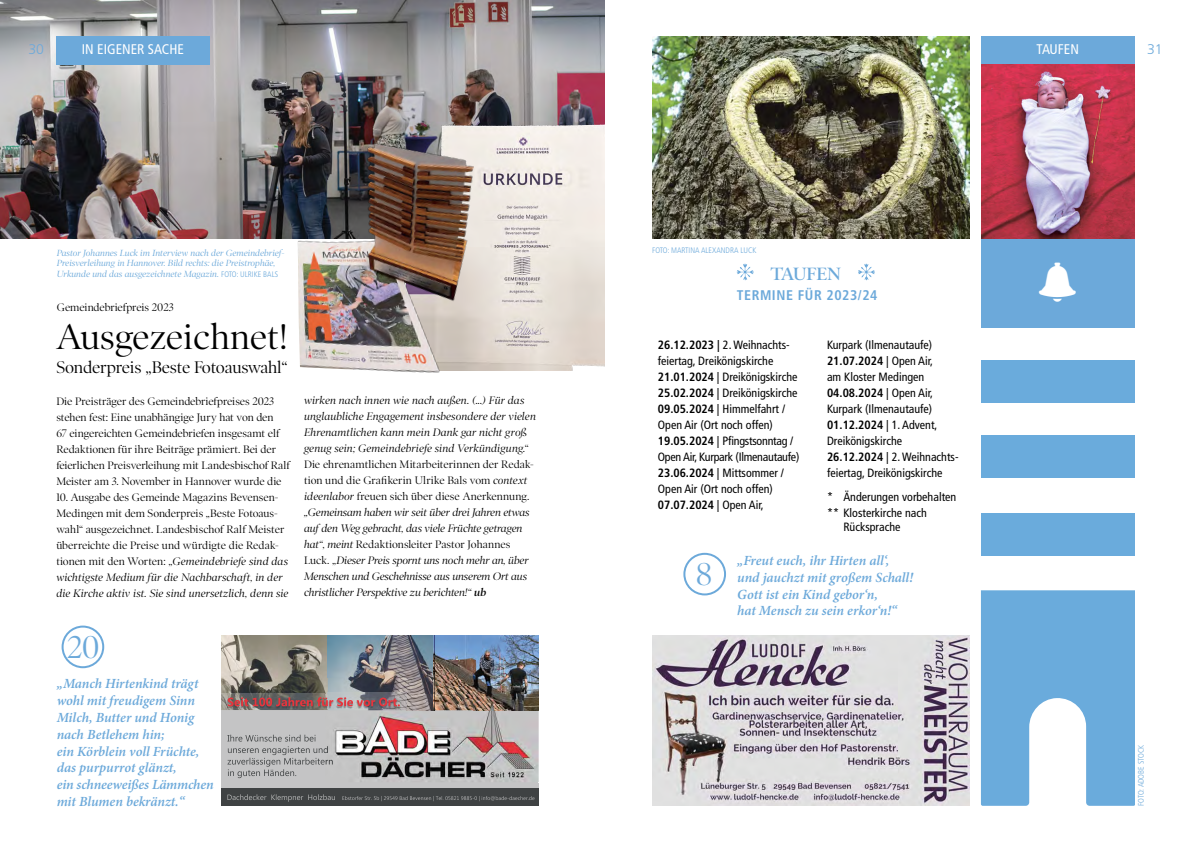
<style>
.page{position:relative;width:1191px;height:842px;background:#fff}
.page>*{position:absolute;margin:0;border:0;box-sizing:border-box;transform-origin:0 0}
.t1{font:36px "Poynter OS Disp";color:#000}
.t2{font:31.8px "Poynter OS Disp";color:#6ca9da}
.t3{font:600 18px "Poynter OS Disp";color:#6ca9da}
.t4{font:17px "Poynter OS Disp";letter-spacing:-.01em;color:#000}
.t5{font:italic 600 14px/16.8px "Minion Pro";letter-spacing:-.005em;color:#6ca9da}
.t6{font:condensed 14px "Frutiger LT Std";color:#fff}
.t7{font:700 condensed 14px "Frutiger LT Std";letter-spacing:.04em;color:#6ca9da}
.t8{font:300 14px "Frutiger LT Std";color:#6ca9da}
.t9{font:condensed 12px/16px "Frutiger LT Std";color:#000}
.t10{font:11px/16px "Poynter OS Disp";letter-spacing:-.01em;color:#000}
.t11{font:italic 11px/16px "Poynter OS Disp";letter-spacing:-.015em;color:#000}
.t12{font:italic 9px/10.8px "Poynter OS Disp";color:#6ca9da}
.t13{font:300 condensed 8px "Frutiger LT Std";color:#6ca9da}
.s1{font-family:"Frutiger LT Std";font-weight:300;font-style:normal;font-stretch:condensed;font-size:8px}
.s2{font-style:italic}
.s3{font-style:normal}
.s4{font-weight:600}
.s5{font-weight:700}
</style>
<div class="page">
<img style="left:0;top:0;width:604px;height:238px">
<img style="left:407px;top:124px;width:197px;height:247px">
<img style="left:652px;top:36px;width:317px;height:202px">
<div style="left:221px;top:636px;width:317px;height:170px;background:#c4c4c5"></div>
<svg style="left:227px;top:735px;width:98px;height:43px"></svg>
<img style="left:221px;top:636px;width:317px;height:58px">
<img style="left:538px;top:636px;width:1px;height:58px">
<img style="left:538px;top:710px;width:1px;height:72px">
<img style="left:325px;top:694px;width:213px;height:88px">
<img style="left:325px;top:746px;width:8px;height:18px">
<svg style="left:538px;top:694px;width:1px;height:16px"></svg>
<svg style="left:433px;top:694px;width:2px;height:16px"></svg>
<div style="left:221px;top:789px;width:318px;height:17px;background:#3f4243"></div>
<svg style="left:227px;top:794px;width:108px;height:8px"></svg>
<svg style="left:342px;top:796px;width:192px;height:5px"></svg>
<img style="left:221px;top:693px;width:107px;height:17px">
<img style="left:328px;top:693px;width:79px;height:1px">
<img style="left:325px;top:708px;width:82px;height:2px">
<svg style="left:228px;top:697px;width:172px;height:11px;background:#986467"></svg>
<div style="left:62px;top:626px;width:42px;height:42px;border:2px solid #6ca9da;border-radius:50%"></div>
<svg style="left:981px;top:590px;width:153px;height:216px"></svg>
<div style="left:981px;top:513px;width:153px;height:42px;background:#6aabdc"></div>
<div style="left:981px;top:435px;width:153px;height:43px;background:#6aabdc"></div>
<div style="left:981px;top:360px;width:153px;height:42px;background:#6aabdc"></div>
<div style="left:981px;top:36px;width:153px;height:29px;background:#6ca9da"></div>
<div style="left:56px;top:36px;width:153px;height:29px;background:#6ca9da"></div>
<img style="left:652px;top:636px;width:317px;height:170px">
<div style="left:683px;top:553px;width:43px;height:42px;border:2px solid #6ca9da;border-radius:50%"></div>
<img style="left:298px;top:130px;width:189px;height:243px">
<svg style="left:737px;top:264px;width:16px;height:16px"></svg>
<svg style="left:858px;top:264px;width:17px;height:16px"></svg>
<div style="left:981px;top:65px;width:153px;height:263px;background:#6ca9da"></div>
<img style="left:981px;top:65px;width:153px;height:173px">
<p class="t8" style="left:28px;top:41px;width:17px">30</p>
<p class="t6" style="left:82px;top:41px;width:103px">IN EIGENER SACHE</p>
<p class="t6" style="left:1036px;top:41px;width:44px">TAUFEN</p>
<p class="t8" style="left:1147px;top:41px;width:17px">31</p>
<p class="t12" style="left:57px;top:247px;width:229px">Pastor Johannes Luck im Interview nach der Gemeindebrief-<br>Preisverleihung in Hannover. Bild rechts: die Preistrophäe,<br>Urkunde und das ausgezeichnete Magazin. <span class="s1">FOTO: ULRIKE BALS</span></p>
<p class="t10" style="left:57px;top:299px;width:118px">Gemeindebriefpreis 2023</p>
<h1 class="t1" style="left:56px;top:317px;width:233px">Ausgezeichnet!</h1>
<h3 class="t4" style="left:56px;top:358px;width:233px">Sonderpreis „Beste Fotoauswahl“</h3>
<p class="t10" style="left:56px;top:393px;width:235px">Die Preisträger des Gemeindebriefpreises 2023 stehen fest: Eine unabhängige Jury hat von den<br>67 eingereichten Gemeindebriefen insgesamt elf Redaktionen für ihre Beiträge prämiert. Bei der feierlichen Preisverleihung mit Landesbischof Ralf Meister am 3. November in Hannover wurde die</p>
<p class="t10" style="left:56px;top:490px;width:234px">10. Ausgabe des Gemeinde Magazins Bevensen-Medingen mit dem Sonderpreis „Beste Fotoaus&shy;wahl“ ausgezeichnet. Landesbischof Ralf Meister überreichte die Preise und würdigte die Redak&shy;tionen mit den Worten: „<span class="s2">Gemeindebriefe sind das wichtigste Medium für die Nachbarschaft, in der die Kirche aktiv ist. Sie sind unersetzlich, denn sie</span></p>
<p class="t11" style="left:304px;top:392px;width:233px">wirken nach innen wie nach außen. (...) Für das unglaubliche Engagement insbesondere der vielen Ehrenamtlichen kann mein Dank gar nicht groß genug sein; Gemeindebriefe sind Verkündigung.<span class="s3">“ Die ehrenamtlichen Mitarbeiterinnen der Redak&shy;tion und die Grafikerin Ulrike Bals vom</span> context ideenlabor <span class="s3">freuen sich über diese Anerkennung. </span>„Gemeinsam haben wir seit über drei Jahren etwas auf den Weg gebracht, das viele Früchte getragen hat“, meint <span class="s3">Redaktionsleiter Pastor Johannes Luck. „</span>Dieser Preis spornt uns noch mehr an, über Menschen und Geschehnisse aus unserem Ort aus christlicher Perspektive zu berichten!“ <span class="s4">ub</span></p>
<h2 class="t2" style="left:67px;top:629px;width:34px">20</h2>
<p class="t5" style="left:57px;top:675px;width:158px">„Manch Hirtenkind trägt wohl mit freudigem Sinn<br>Milch, Butter und Honig nach Betlehem hin;<br>ein Körblein voll Früchte, das purpurrot glänzt,<br>ein schneeweißes Lämmchen mit Blumen bekränzt.“</p>
<p class="t13" style="left:652px;top:246px;width:106px">FOTO: MARTINA ALEXANDRA LUCK</p>
<h3 class="t3" style="left:771px;top:264px;width:72px">TAUFEN</h3>
<p class="t7" style="left:737px;top:287px;width:142px">TERMINE FÜR 2023/24</p>
<p class="t9" style="left:658px;top:337px;width:143px"><span class="s5">26.12.2023 |</span> 2. Weihnachts&shy;feiertag, Dreikönigskirche<br><span class="s5">21.01.2024</span> | Dreikönigskirche<br><span class="s5">25.02.2024</span> | Dreikönigskirche<br><span class="s5">09.05.2024</span> | Himmelfahrt /<br>Open Air (Ort noch offen)<br><span class="s5">19.05.2024</span> | Pfingstsonntag /<br>Open Air, Kurpark (Ilmenautaufe)<br><span class="s5">23.06.2024</span> | Mittsommer /<br>Open Air (Ort noch offen)<br><span class="s5">07.07.2024</span> | Open Air,</p>
<p class="t9" style="left:827px;top:337px;width:133px">Kurpark (Ilmenautaufe)<br><span class="s5">21.07.2024</span> | Open Air,<br>am Kloster Medingen<br><span class="s5">04.08.2024</span> | Open Air,<br>Kurpark (Ilmenautaufe)<br><span class="s5">01.12.2024</span> | 1. Advent,<br>Dreikönigskirche<br><span class="s5">26.12.2024</span> | 2. Weihnachts&shy;feiertag, Dreikönigskirche</p>
<p class="t9" style="left:827px;top:489px;width:131px">* Änderungen vorbehalten ** Klosterkirche nach</p>
<p class="t9" style="left:843px;top:519px;width:59px">Rücksprache</p>
<h2 class="t2" style="left:696px;top:556px;width:17px">8</h2>
<p class="t5" style="left:737px;top:552px;width:177px">„Freut euch, ihr Hirten all‘, und jauchzt mit großem Schall!<br>Gott ist ein Kind gebor‘n,<br>hat Mensch zu sein erkor‘n!“</p>
<p class="t13" style="left:1136px;top:806px;width:63px;rotate:-90deg">FOTO: ADOBE STOCK</p>
</div>
